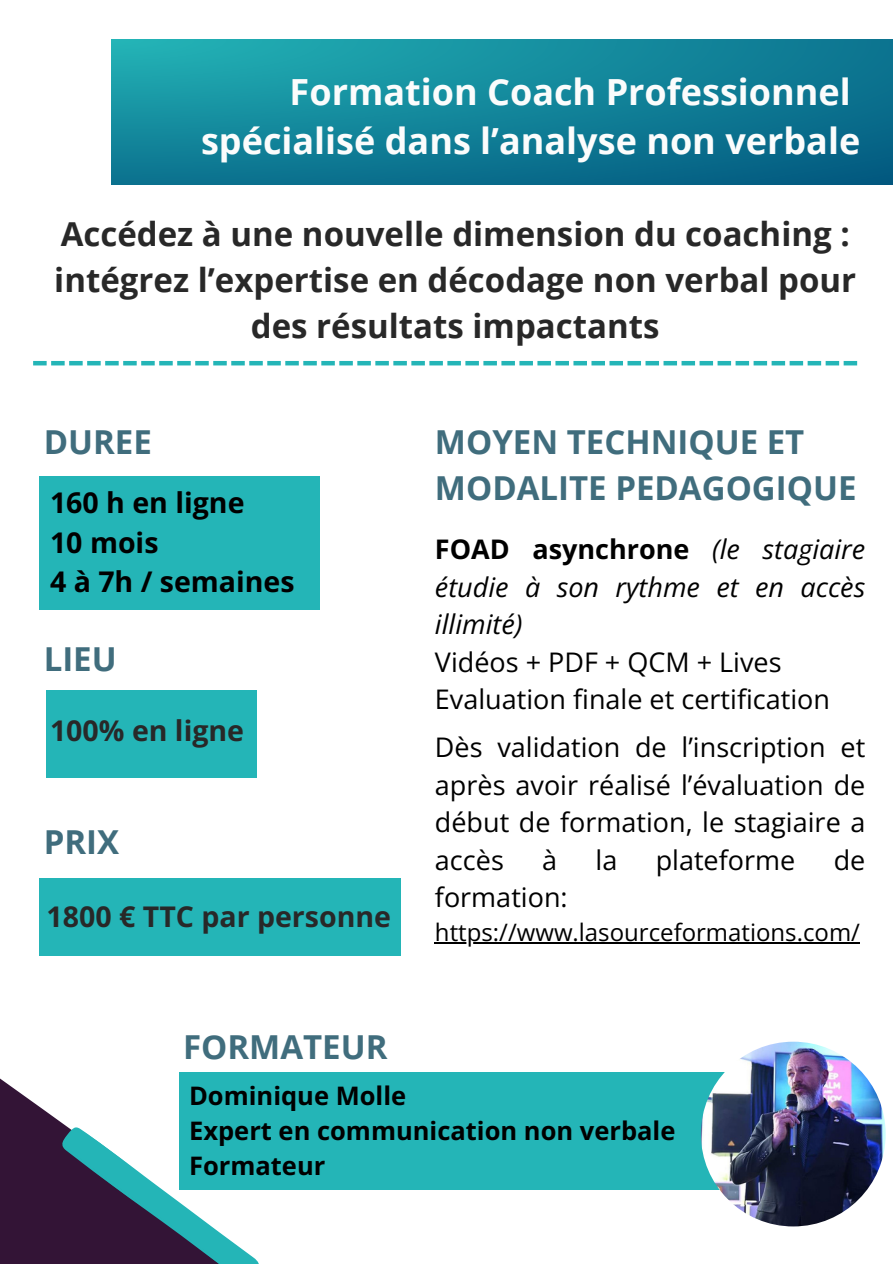
<style>
.page{position:relative;width:893px;height:1264px;background:#fff}
.page>*{position:absolute;margin:0;border:0;box-sizing:border-box;transform-origin:0 0}
.t1{font:700 36px/49.5px "Open Sans";color:#fbfcfc;text-align:right}
.t2{font:700 33px/46.2px "Open Sans";color:#282828;text-align:center}
.t3{font:700 33px/46.2px "Open Sans";color:#406d7d}
.t4{font:700 28.5px/39.3px "Open Sans";color:#000}
.t5{font:700 28.5px "Open Sans";color:#282828}
.t6{font:27px/37.5px "Open Sans";color:#000}
.t7{font:italic 27px/37.5px "Open Sans";color:#000;text-align:justify}
.t8{font:700 25.5px/34.8px "Open Sans";color:#000}
.t9{font:24px "Open Sans";color:#000}
.s1{font-weight:700;font-style:normal}
</style>
<div class="page">
<div style="left:39px;top:476px;width:280px;height:134px;background:#24b5b7"></div>
<svg style="left:0;top:1078px;width:68px;height:185px;background:#503552"></svg>
<svg style="left:61px;top:1127px;width:198px;height:136px"></svg>
<div style="left:179px;top:1072px;width:545px;height:118px;background:#24b5b7"></div>
<div style="left:46px;top:690px;width:211px;height:87px;background:#24b5b7"></div>
<div style="left:39px;top:878px;width:362px;height:77px;background:#24b5b7"></div>
<img style="left:700px;top:1041px;width:185px;height:185px;border-radius:50%">
<hr style="left:435px;top:942px;width:424px;height:2px;background:#000">
<svg style="left:33px;top:361px;width:824px;height:4px"></svg>
<svg style="left:112px;top:40px;width:780px;height:145px;background:#118198"></svg>
<h1 class="t1" style="left:201px;top:66px;width:660px">Formation Coach Professionnel spécialisé dans l’analyse non verbale</h1>
<p class="t2" style="left:54px;top:210px;width:803px">Accédez à une nouvelle dimension du coaching : intégrez l’expertise en décodage non verbal pour des résultats impactants</p>
<p class="t3" style="left:44px;top:417px;width:110px">DUREE</p>
<p class="t4" style="left:50px;top:482px;width:246px">160 h en ligne<br>10 mois<br>4 à 7h / semaines</p>
<p class="t3" style="left:44px;top:635px;width:74px">LIEU</p>
<p class="t5" style="left:50px;top:710px;width:195px">100% en ligne</p>
<p class="t3" style="left:44px;top:818px;width:77px">PRIX</p>
<p class="t5" style="left:46px;top:896px;width:346px">1800 € TTC par personne</p>
<p class="t3" style="left:183px;top:1022px;width:206px">FORMATEUR</p>
<p class="t3" style="left:435px;top:417px;width:423px">MOYEN TECHNIQUE ET<br>MODALITE PEDAGOGIQUE</p>
<p class="t7" style="left:435px;top:530px;width:432px"><span class="s1">FOAD asynchrone</span> (le stagiaire étudie à son rythme et en accès illimité)</p>
<p class="t6" style="left:435px;top:642px;width:396px">Vidéos + PDF + QCM + Lives<br>Evaluation finale et certification</p>
<p class="t6" style="left:435px;top:727px;width:432px;text-align:justify">Dès validation de l’inscription et après avoir réalisé l’évaluation de début de formation, le stagiaire a accès</p>
<p class="t6" style="left:542px;top:840px;width:17px">à</p>
<p class="t6" style="left:595px;top:840px;width:23px">la</p>
<p class="t6" style="left:655px;top:840px;width:141px">plateforme</p>
<p class="t6" style="left:833px;top:840px;width:33px">de</p>
<p class="t6" style="left:435px;top:877px;width:134px">formation:</p>
<p class="t9" style="left:435px;top:915px;width:426px">https://www.lasourceformations.com/</p>
<p class="t8" style="left:189px;top:1077px;width:488px">Dominique Molle<br>Expert en communication non verbale<br>Formateur</p>
</div>
